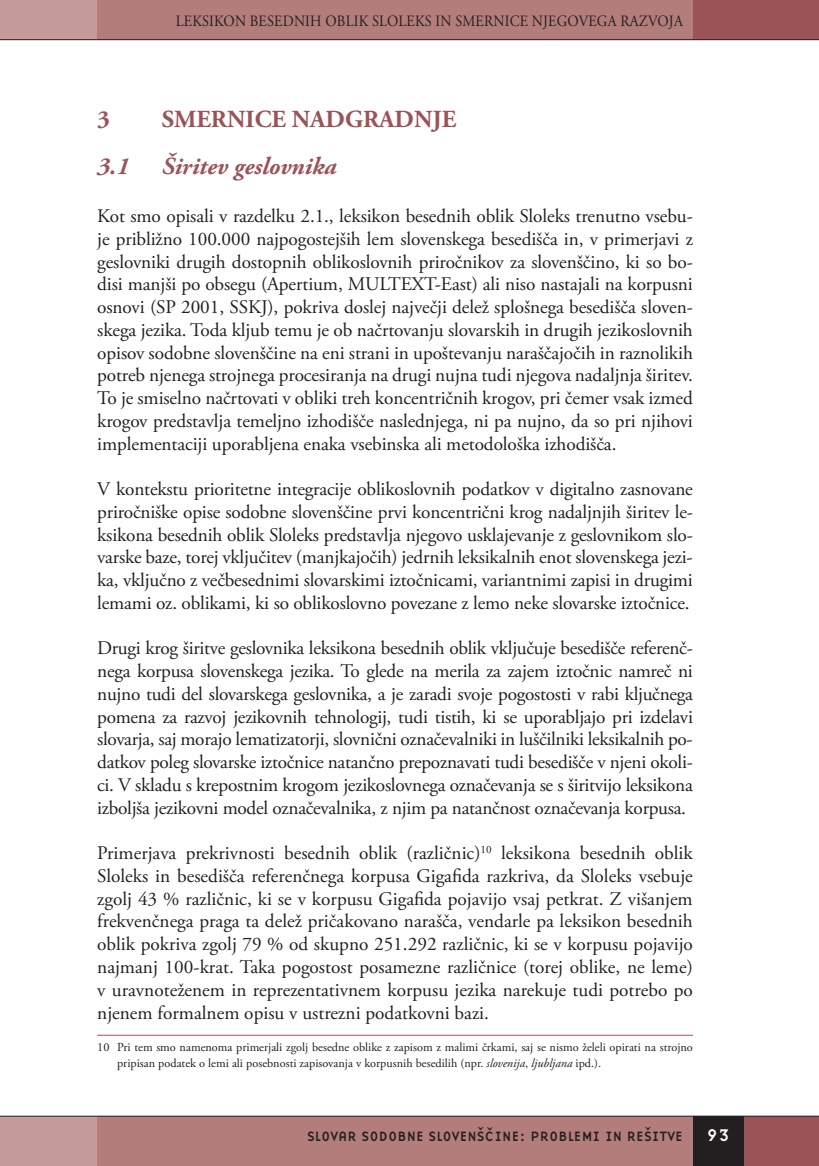
<style>
.page{position:relative;width:819px;height:1166px;background:#fff}
.page>*{position:absolute;margin:0;border:0;box-sizing:border-box;transform-origin:0 0}
.t1{font:italic 700 24.5px "Adobe Garamond Pro";color:#9b5358}
.t2{font:700 24.5px "Adobe Garamond Pro";color:#9b5358}
.t3{font:19.25px/22.8px "Adobe Garamond Pro";letter-spacing:-.02em;color:#231f20;text-align:justify}
.t4{font:17.5px "Base Nine";color:#fff}
.t5{font:15.75px "Adobe Garamond Pro";letter-spacing:.015em;color:#231f20;scale:.9 1}
.t6{font:14px "Base Nine";color:#231f20}
.t7{font:12.25px/15.8px "Adobe Garamond Pro";letter-spacing:-.02em;color:#231f20}
.s1{font-style:italic}
</style>
<div class="page">
<div style="left:97px;top:0;width:596px;height:40px;background:#b37d7c"></div>
<div style="left:72px;top:1116px;width:620px;height:50px;background:#b37d7c"></div>
<div style="left:0;top:1116px;width:97px;height:50px;background:#c59b99"></div>
<div style="left:0;top:0;width:97px;height:40px;background:#c59b99"></div>
<div style="left:743px;top:1116px;width:75px;height:50px;background:#9b5358"></div>
<div style="left:692px;top:1116px;width:51px;height:50px;background:#231f20"></div>
<div style="left:692px;top:0;width:126px;height:40px;background:#9b5358"></div>
<hr style="left:0;top:39px;width:818px;height:1px;background:#231f20">
<hr style="left:0;top:1116px;width:818px;height:1px;background:#231f20">
<hr style="left:97px;top:1035px;width:595px;height:1px;background:#9b5358">
<p class="t5" style="left:176px;top:11px;width:564px">LEKSIKON BESEDNIH OBLIK SLOLEKS IN SMERNICE NJEGOVEGA RAZVOJA</p>
<p class="t2" style="left:97px;top:105px;width:14px">3</p>
<p class="t2" style="left:162px;top:105px;width:296px">SMERNICE NADGRADNJE</p>
<p class="t1" style="left:97px;top:153px;width:33px">3.1</p>
<p class="t1" style="left:162px;top:153px;width:176px">Širitev geslovnika</p>
<p class="t3" style="left:97px;top:205px;width:597px">Kot smo opisali v razdelku 2.1., leksikon besednih oblik Sloleks trenutno vsebu&shy;je približno 100.000 najpogostejših lem slovenskega besedišča in, v primerjavi z geslovniki drugih dostopnih oblikoslovnih priročnikov za slovenščino, ki so bo&shy;disi manjši po obsegu (Apertium, MULTEXT-East) ali niso nastajali na korpusni osnovi (SP 2001, SSKJ), pokriva doslej največji delež splošnega besedišča sloven&shy;skega jezika. Toda kljub temu je ob načrtovanju slovarskih in drugih jezikoslovnih opisov sodobne slovenščine na eni strani in upoštevanju naraščajočih in raznolikih potreb njenega strojnega procesiranja na drugi nujna tudi njegova nadaljnja širitev.<br>To je smiselno načrtovati v obliki treh koncentričnih krogov, pri čemer vsak izmed krogov predstavlja temeljno izhodišče naslednjega, ni pa nujno, da so pri njihovi implementaciji uporabljena enaka vsebinska ali metodološka izhodišča.</p>
<p class="t3" style="left:97px;top:478px;width:597px">V kontekstu prioritetne integracije oblikoslovnih podatkov v digitalno zasnovane priročniške opise sodobne slovenščine prvi koncentrični krog nadaljnjih širitev le&shy;ksikona besednih oblik Sloleks predstavlja njegovo usklajevanje z geslovnikom slo&shy;varske baze, torej vključitev (manjkajočih) jedrnih leksikalnih enot slovenskega jezi&shy;ka, vključno z večbesednimi slovarskimi iztočnicami, variantnimi zapisi in drugimi lemami oz. oblikami, ki so oblikoslovno povezane z lemo neke slovarske iztočnice.</p>
<p class="t3" style="left:97px;top:638px;width:597px">Drugi krog širitve geslovnika leksikona besednih oblik vključuje besedišče referenč&shy;nega korpusa slovenskega jezika. To glede na merila za zajem iztočnic namreč ni nujno tudi del slovarskega geslovnika, a je zaradi svoje pogostosti v rabi ključnega pomena za razvoj jezikovnih tehnologij, tudi tistih, ki se uporabljajo pri izdelavi slovarja, saj morajo lematizatorji, slovnični označevalniki in luščilniki leksikalnih po&shy;datkov poleg slovarske iztočnice natančno prepoznavati tudi besedišče v njeni okoli&shy;ci. V skladu s krepostnim krogom jezikoslovnega označevanja se s širitvijo leksikona izboljša jezikovni model označevalnika, z njim pa natančnost označevanja korpusa.</p>
<p class="t3" style="left:97px;top:842px;width:597px">Primerjava prekrivnosti besednih oblik (različnic)<sup>10</sup> leksikona besednih oblik Sloleks in besedišča referenčnega korpusa Gigafida razkriva, da Sloleks vsebuje zgolj 43 % različnic, ki se v korpusu Gigafida pojavijo vsaj petkrat. Z višanjem frekvenčnega praga ta delež pričakovano narašča, vendarle pa leksikon besednih oblik pokriva zgolj 79 % od skupno 251.292 različnic, ki se v korpusu pojavijo najmanj 100-krat. Taka pogostost posamezne različnice (torej oblike, ne leme) v uravnoteženem in reprezentativnem korpusu jezika narekuje tudi potrebo po njenem formalnem opisu v ustrezni podatkovni bazi.</p>
<p class="t7" style="left:117px;top:1039px;width:577px;text-indent:-20px">10 Pri tem smo namenoma primerjali zgolj besedne oblike z zapisom z malimi črkami, saj se nismo želeli opirati na strojno pripisan podatek o lemi ali posebnosti zapisovanja v korpusnih besedilih (npr. <span class="s1">slovenija</span>, <span class="s1">ljubljana</span> ipd.).</p>
<p class="t6" style="left:307px;top:1126px;width:377px">SLOVAR SODOBNE SLOVENŠCˇINE: PROBLEMI IN REŠITVE</p>
<p class="t4" style="left:706px;top:1123px;width:25px">93</p>
</div>
